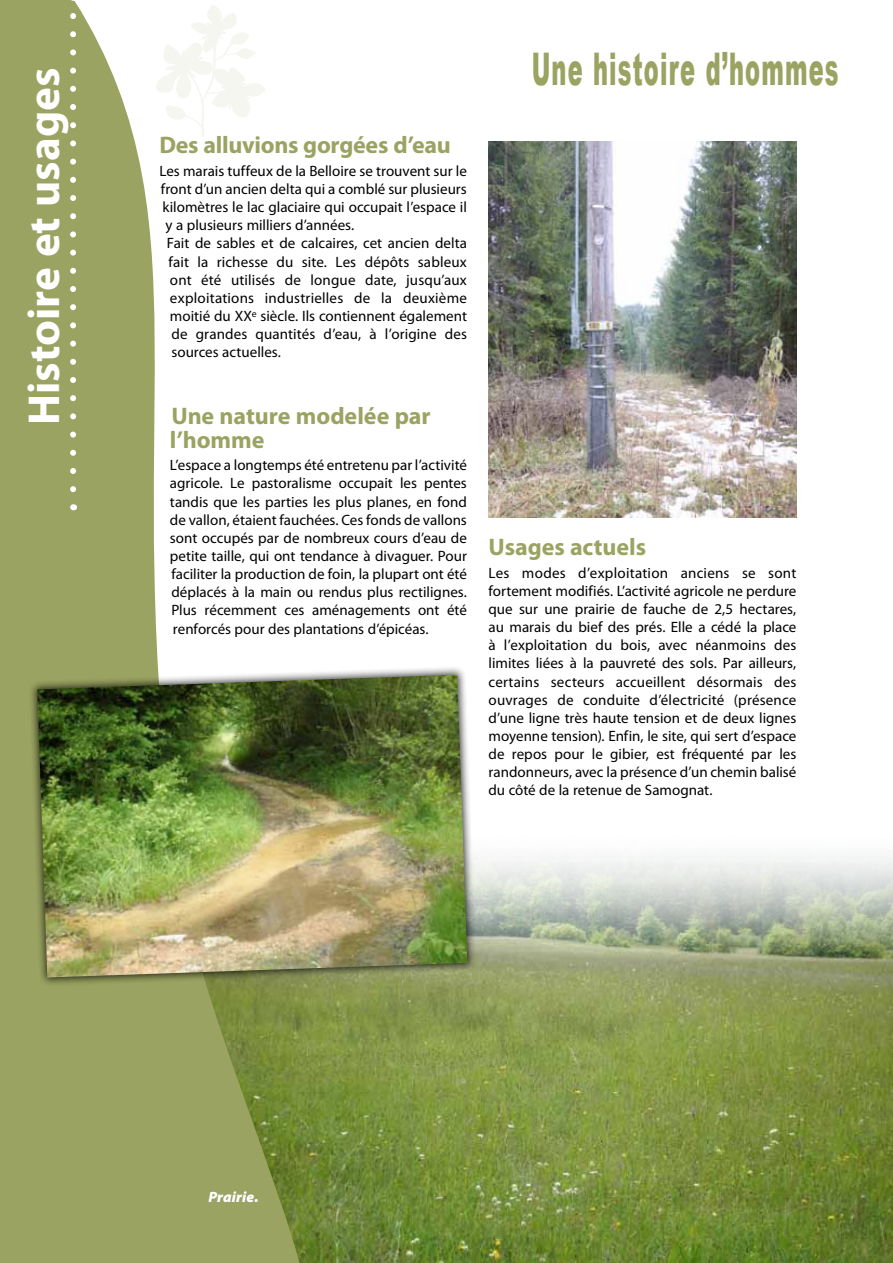
<style>
.page{position:relative;width:893px;height:1263px;background:#fff}
.page>*{position:absolute;margin:0;border:0;box-sizing:border-box;transform-origin:0 0}
.t1{font:900 45px "Arial";letter-spacing:.05em;color:#9aa361;scale:.5 1}
.t2{font:700 45px "Myriad Pro";color:#fff}
.t3{font:700 24px/24px "Myriad Pro";letter-spacing:-.005em;color:#9aa361}
.t4{font:15px/18.1px "Myriad Pro";color:#000;text-align:justify}
.t5{font:italic 900 15px "Myriad Pro";letter-spacing:.005em;color:#fff}
</style>
<div class="page">
<img style="left:304px;top:855px;width:588px;height:408px">
<svg style="left:892px;top:857px;width:1px;height:406px"></svg>
<svg style="left:0;top:0;width:304px;height:1263px;fill:#9aa361"></svg>
<svg style="left:70px;top:0;width:6px;height:489px"></svg>
<img style="left:489px;top:142px;width:307px;height:376px">
<div style="left:28px;top:665px;width:448px;height:321px;background:#000;opacity:.75"></div>
<img style="left:37px;top:675px;width:430px;height:302px">
<h1 class="t2" style="left:19px;top:425px;width:359px;rotate:-90deg">Histoire et usages</h1>
<h2 class="t3" style="left:159px;top:134px;width:293px">Des alluvions gorgées d’eau</h2>
<p class="t4" style="left:159px;top:162px;width:309px">Les marais tuffeux de la Belloire se trouvent sur le</p>
<p class="t4" style="left:161px;top:180px;width:307px">front d’un ancien delta qui a comblé sur plusieurs</p>
<p class="t4" style="left:162px;top:198px;width:306px">kilomètres le lac glaciaire qui occupait l’espace il</p>
<p class="t4" style="left:165px;top:216px;width:190px">y a plusieurs milliers d’années.</p>
<p class="t4" style="left:167px;top:235px;width:301px">Fait de sables et de calcaires, cet ancien delta</p>
<p class="t4" style="left:168px;top:253px;width:300px">fait la richesse du site. Les dépôts sableux</p>
<p class="t4" style="left:170px;top:271px;width:298px">ont été utilisés de longue date, jusqu’aux</p>
<p class="t4" style="left:170px;top:289px;width:298px">exploitations industrielles de la deuxième</p>
<p class="t4" style="left:170px;top:307px;width:298px">moitié du XX<sup>e</sup> siècle. Ils contiennent également</p>
<p class="t4" style="left:171px;top:325px;width:297px">de grandes quantités d’eau, à l’origine des</p>
<p class="t4" style="left:171px;top:343px;width:111px">sources actuelles.</p>
<h2 class="t3" style="left:170px;top:404px;width:262px">Une nature modelée par l’homme</h2>
<p class="t4" style="left:170px;top:456px;width:299px">L’espace a longtemps été entretenu par l’activité agricole. Le pastoralisme occupait les pentes tandis que les parties les plus planes, en fond de vallon, étaient fauchées. Ces fonds de vallons sont occupés par de nombreux cours d’eau de petite taille, qui ont tendance à divaguer. Pour faciliter la production de foin, la plupart ont été déplacés à la main ou rendus plus rectilignes.<br>Plus récemment ces aménagements ont été renforcés pour des plantations d’épicéas.</p>
<h1 class="t1" style="left:532px;top:36px;width:615px">Une histoire d’hommes</h1>
<h2 class="t3" style="left:489px;top:535px;width:159px">Usages actuels</h2>
<p class="t4" style="left:489px;top:564px;width:309px">Les modes d’exploitation anciens se sont fortement modifiés. L’activité agricole ne perdure que sur une prairie de fauche de 2,5 hectares, au marais du bief des prés. Elle a cédé la place à l’exploitation du bois, avec néanmoins des limites liées à la pauvreté des sols. Par ailleurs, certains secteurs accueillent désormais des ouvrages de conduite d’électricité (présence d’une ligne très haute tension et de deux lignes moyenne tension). Enfin, le site, qui sert d’espace de repos pour le gibier, est fréquenté par les randonneurs, avec la présence d’un chemin balisé du côté de la retenue de Samognat.</p>
<p class="t5" style="left:208px;top:1188px;width:52px">Prairie.</p>
</div>
